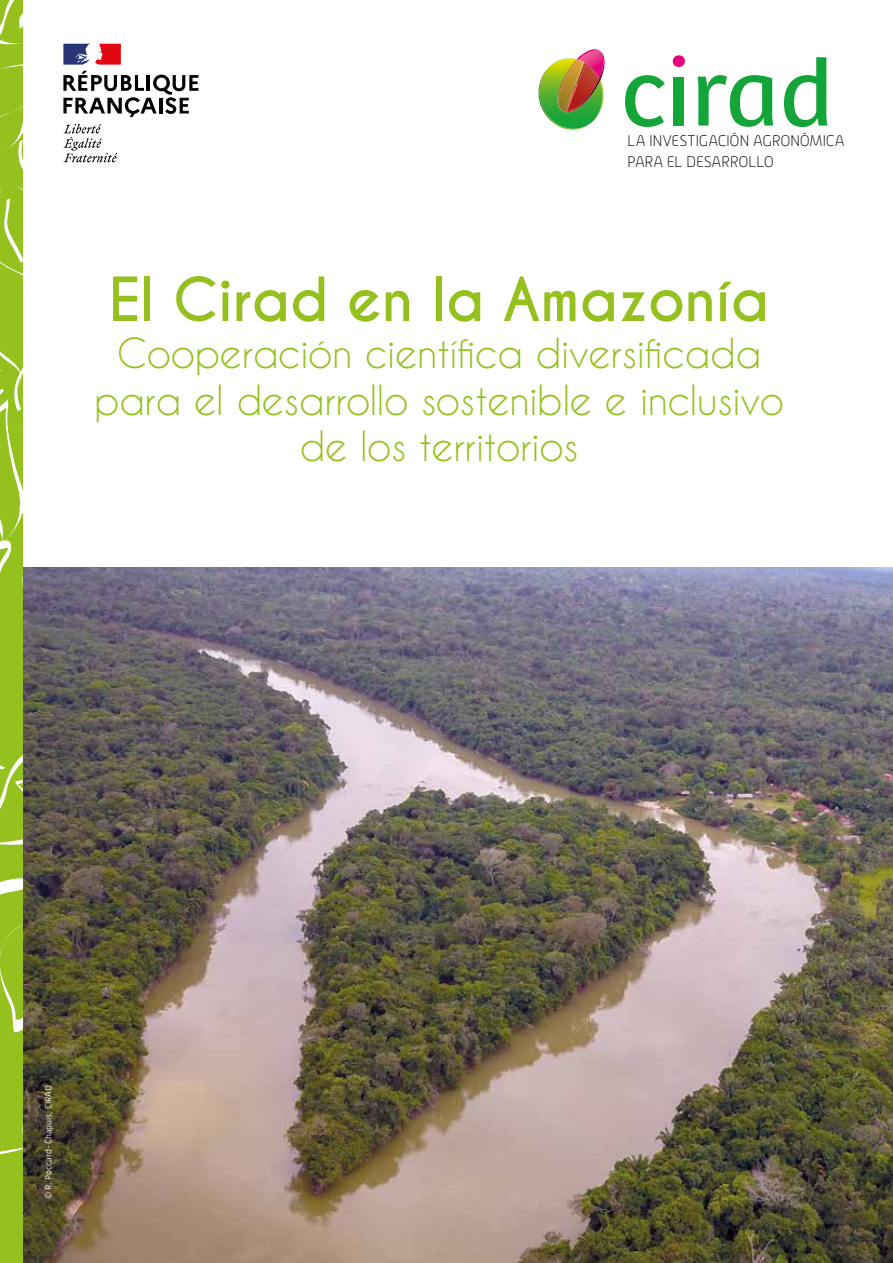
<style>
.page{position:relative;width:893px;height:1263px;background:#fff}
.page>*{position:absolute;margin:0;border:0;box-sizing:border-box;transform-origin:0 0}
.t1{font:700 57px "Caviar Dreams";letter-spacing:-.01em;color:#95c11f}
.t2{font:39px/46.8px "Caviar Dreams";letter-spacing:-.01em;color:#95c11f;text-align:center}
.t3{font:100 15.45px/20.5px "Alwyn New";letter-spacing:-.025em;color:#000}
.t4{font:300 9px "Alwyn New";color:#fff}
</style>
<div class="page">
<img style="left:22px;top:568px;width:871px;height:695px">
<img style="left:538px;top:49px;width:67px;height:81px">
<svg style="left:625px;top:75px;width:40px;height:52px"></svg>
<div style="left:674px;top:77px;width:10px;height:49px;background:#13a538"></div>
<div style="left:673px;top:55px;width:12px;height:12px;background:#e6007d;border-radius:50%"></div>
<svg style="left:698px;top:75px;width:75px;height:52px"></svg>
<svg style="left:784px;top:57px;width:43px;height:70px"></svg>
<svg style="left:63px;top:71px;width:135px;height:46px"></svg>
<svg style="left:63px;top:124px;width:54px;height:38px"></svg>
<svg style="left:63px;top:44px;width:58px;height:21px"></svg>
<div style="left:0;top:0;width:22px;height:1263px;background:#95c11f"></div>
<svg style="left:0;top:0;width:22px;height:45px"></svg>
<svg style="left:0;top:878px;width:22px;height:154px"></svg>
<svg style="left:0;top:756px;width:22px;height:89px"></svg>
<svg style="left:0;top:351px;width:22px;height:222px"></svg>
<svg style="left:0;top:1147px;width:22px;height:8px"></svg>
<svg style="left:0;top:64px;width:22px;height:211px"></svg>
<p class="t3" style="left:627px;top:131px;width:219px">LA INVESTIGACIÓN AGRONÓMICA<br>PARA EL DESARROLLO</p>
<h1 class="t1" style="left:109px;top:265px;width:662px">El Cirad en la Amazonía</h1>
<p class="t2" style="left:94px;top:329px;width:691px">Cooperación científica diversificada para el desarrollo sostenible e inclusivo de los territorios</p>
<p class="t4" style="left:44px;top:1199px;width:116px;rotate:-90deg">© R. Poccard-Chapuis, CIRAD</p>
</div>
